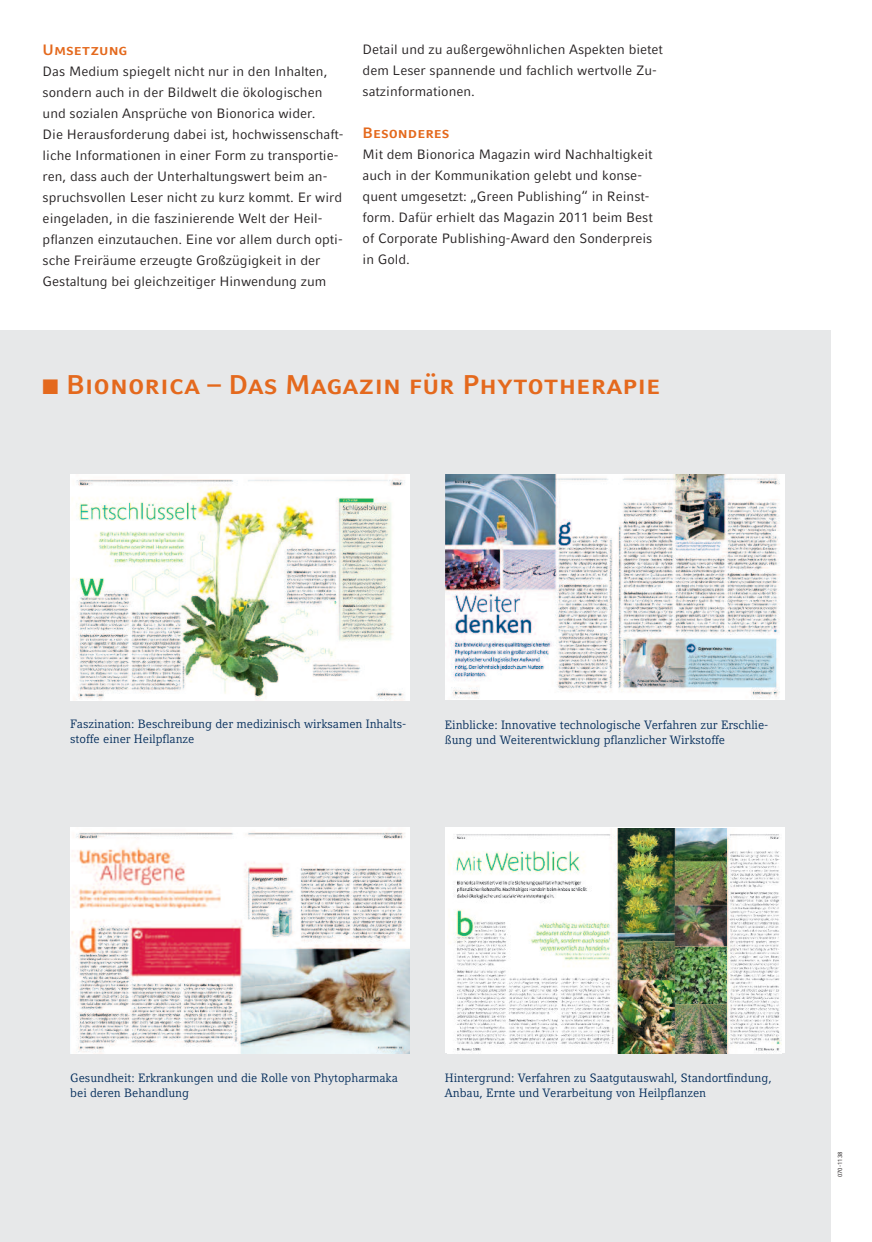
<style>
.page{position:relative;width:872px;height:1242px;background:#fff}
.page>*{position:absolute;margin:0;border:0;box-sizing:border-box;transform-origin:0 0}
.t1{font:27px "Compatil Fact LT Bold SC";color:#e4691d}
.t2{font:15px "Compatil Fact LT Bold SC";color:#e4691d}
.t3{font:13.5px/21px "Compatil Fact LT";color:#231f20}
.t4{font:12px/15px "Compatil Letter LT";color:#002a59}
.t5{font:6px "Compatil Fact LT";color:#231f20}
</style>
<div class="page">
<div style="left:0;top:330px;width:830px;height:912px;background:#e7e8e9"></div>
<img style="left:70px;top:474px;width:340px;height:226px">
<img style="left:70px;top:827px;width:340px;height:226px">
<img style="left:445px;top:474px;width:339px;height:226px">
<div style="left:445px;top:827px;width:339px;height:226px;background:#fff"></div>
<img style="left:450px;top:829px;width:331px;height:224px">
<p class="t2" style="left:43px;top:44px;width:86px">Umsetzung</p>
<p class="t3" style="left:43px;top:62px;width:302px">Das Medium spiegelt nicht nur in den Inhalten, sondern auch in der Bildwelt die ökologischen und sozialen Ansprüche von Bionorica wider.<br>Die Herausforderung dabei ist, hochwissenschaft&shy;liche Informationen in einer Form zu transportie&shy;ren, dass auch der Unterhaltungswert beim an&shy;spruchsvollen Leser nicht zu kurz kommt. Er wird eingeladen, in die faszinierende Welt der Heil&shy;pflanzen einzutauchen. Eine vor allem durch opti&shy;sche Freiräume erzeugte Großzügigkeit in der Gestaltung bei gleichzeitiger Hinwendung zum</p>
<p class="t3" style="left:362px;top:40px;width:302px">Detail und zu außergewöhnlichen Aspekten bietet dem Leser spannende und fachlich wertvolle Zu&shy;satzinformationen.</p>
<p class="t2" style="left:362px;top:127px;width:88px">Besonderes</p>
<p class="t3" style="left:362px;top:145px;width:292px">Mit dem Bionorica Magazin wird Nachhaltigkeit auch in der Kommunikation gelebt und konse&shy;quent umgesetzt: „Green Publishing“ in Reinst&shy;form. Dafür erhielt das Magazin 2011 beim Best of Corporate Publishing-Award den Sonderpreis in Gold.</p>
<h1 class="t1" style="left:43px;top:375px;width:619px">■ Bionorica – Das Magazin für Phytotherapie</h1>
<p class="t4" style="left:70px;top:718px;width:337px">Faszination: Beschreibung der medizinisch wirksamen Inhalts&shy;stoffe einer Heilpflanze</p>
<p class="t4" style="left:445px;top:718px;width:325px">Einblicke: Innovative technologische Verfahren zur Erschlie&shy;ßung und Weiterentwicklung pflanzlicher Wirkstoffe</p>
<p class="t4" style="left:70px;top:1071px;width:329px">Gesundheit: Erkrankungen und die Rolle von Phytopharmaka bei deren Behandlung</p>
<p class="t4" style="left:445px;top:1071px;width:328px">Hintergrund: Verfahren zu Saatgutauswahl, Standortfindung,<br>Anbau, Ernte und Verarbeitung von Heilpflanzen</p>
<p class="t5" style="left:838px;top:1177px;width:27px;rotate:-90deg">070-1138</p>
</div>
